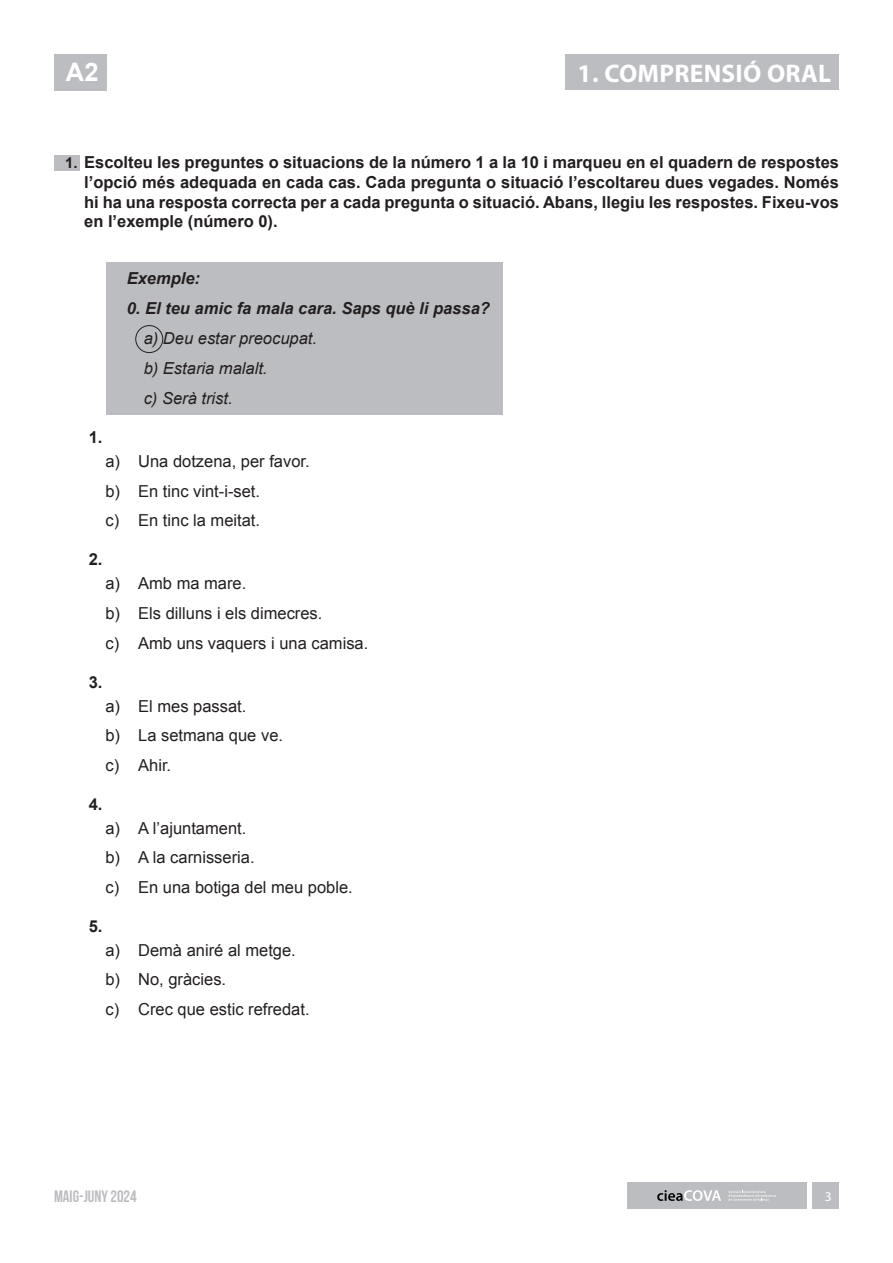
<style>
.page{position:relative;width:893px;height:1263px;background:#fff}
.page>*{position:absolute;margin:0;border:0;box-sizing:border-box;transform-origin:0 0}
.t1{font:700 25.5px "Myriad Pro";letter-spacing:.01em;color:#fff}
.t2{font:700 25.5px "Arial";color:#fff}
.t3{font:16.5px/29.5px "Arial";color:#231f20}
.t4{font:700 16.5px/19.8px "Arial";color:#231f20;text-align:justify}
.t5{font:italic 16.5px/30px "Arial";color:#231f20}
.t6{font:italic 700 16.5px "Arial";color:#231f20}
.t7{font:700 16.5px "Bebas Neue";color:#bcbdc0}
.t8{font:13.5px "Myriad Pro";color:#fff}
.s1{font-size:15px}
</style>
<div class="page">
<div style="left:812px;top:1182px;width:27px;height:27px;background:#bcbdc0"></div>
<div style="left:627px;top:1182px;width:179px;height:27px;background:#bcbdc0"></div>
<svg style="left:728px;top:1190px;width:48px;height:10px"></svg>
<svg style="left:657px;top:1190px;width:64px;height:11px"></svg>
<div style="left:54px;top:54px;width:52px;height:37px;background:#bcbdc0"></div>
<div style="left:106px;top:262px;width:397px;height:153px;background:#bcbdc0"></div>
<div style="left:54px;top:155px;width:26px;height:15px;background:#bcbdc0"></div>
<div style="left:135px;top:325px;width:28px;height:28px;border:1px solid #231f20;border-radius:50%"></div>
<div style="left:565px;top:54px;width:274px;height:35px;background:#bcbdc0"></div>
<h1 class="t2" style="left:66px;top:56px;width:34px">C1</h1>
<h1 class="t2" style="left:66px;top:56px;width:34px">A2</h1>
<h1 class="t1" style="left:578px;top:57px;width:255px">1. COMPRENSIÓ ORAL</h1>
<p class="t4" style="left:84px;top:153px;width:756px;text-indent:-19px"><span class="s1">1.</span> Escolteu les preguntes o situacions de la número 1 a la 10 i marqueu en el quadern de respostes l’opció més adequada en cada cas. Cada pregunta o situació l’escoltareu dues vegades. Només hi ha una resposta correcta per a cada pregunta o situació. Abans, llegiu les respostes. Fixeu-vos en l’exemple (número 0).</p>
<p class="t4" style="left:89px;top:428px;width:15px">1.</p>
<p class="t6" style="left:127px;top:268px;width:75px">Exemple:</p>
<p class="t6" style="left:127px;top:298px;width:365px">0. El teu amic fa mala cara. Saps què li passa?</p>
<p class="t5" style="left:144px;top:324px;width:175px">a) Deu estar preocupat. b) Estaria malalt.<br>c) Serà trist.</p>
<p class="t3" style="left:105px;top:447px;width:206px">a) Una dotzena, per favor. b) En tinc vint-i-set.<br>c) En tinc la meitat.</p>
<p class="t4" style="left:89px;top:550px;width:15px">2.</p>
<p class="t3" style="left:105px;top:569px;width:264px">a) Amb ma mare.<br>b) Els dilluns i els dimecres.<br>c) Amb uns vaquers i una camisa.</p>
<p class="t4" style="left:89px;top:672px;width:15px">3.</p>
<p class="t3" style="left:105px;top:691px;width:179px">a) El mes passat.<br>b) La setmana que ve. c) Ahir.</p>
<p class="t4" style="left:89px;top:794px;width:15px">4.</p>
<p class="t3" style="left:105px;top:813px;width:249px">a) A l’ajuntament.<br>b) A la carnisseria.<br>c) En una botiga del meu poble.</p>
<p class="t4" style="left:89px;top:917px;width:15px">5.</p>
<p class="t3" style="left:105px;top:935px;width:206px">a) Demà aniré al metge. b) No, gràcies.<br>c) Crec que estic refredat.</p>
<p class="t7" style="left:54px;top:1187px;width:84px">MAIG-JUNY 2024</p>
<p class="t8" style="left:825px;top:1188px;width:8px">3</p>
</div>
